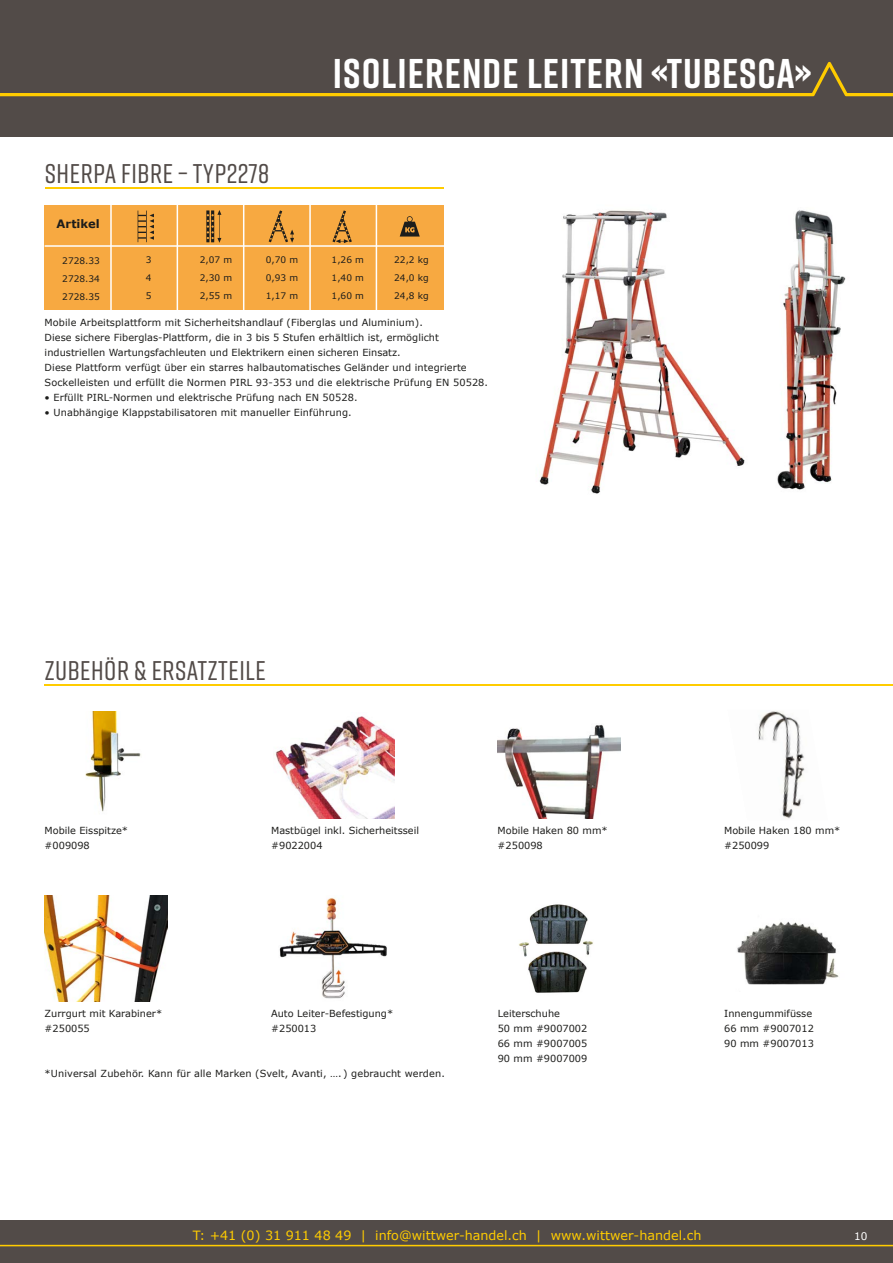
<style>
.page{position:relative;width:893px;height:1263px;background:#fff}
.page>*{position:absolute;margin:0;border:0;box-sizing:border-box;transform-origin:0 0}
.t1{font:700 41.55px "Rift";letter-spacing:.025em;color:#fff}
.t2{font:500 27px "Rift";letter-spacing:.02em;color:#524b48}
.t3{font:12.75px "Verdana";color:#fc0}
.t4{font:700 11.55px "Verdana";color:#1d1d1b}
.t5{font:10.5px "Verdana";color:#fff}
.t6{font:9.75px/15px "Verdana";letter-spacing:.005em;color:#1d1d1b}
.t7{font:9px/18px "Verdana";color:#1d1d1b;text-align:justify}
</style>
<div class="page">
<div style="left:0;top:0;width:893px;height:136px;background:#524b48"></div>
<svg style="left:0;top:62px;width:893px;height:34px"></svg>
<div style="left:0;top:1220px;width:893px;height:43px;background:#524b48"></div>
<svg style="left:0;top:1244px;width:893px;height:2px;background:#b8971d"></svg>
<img style="left:279px;top:898px;width:108px;height:101px">
<img style="left:45px;top:895px;width:122px;height:106px">
<div style="left:45px;top:205px;width:399px;height:105px;background:#f7a941"></div>
<hr style="left:110px;top:203px;width:2px;height:109px;background:#fff">
<hr style="left:177px;top:203px;width:1px;height:109px;background:#fff">
<hr style="left:243px;top:203px;width:1px;height:109px;background:#fff">
<hr style="left:309px;top:203px;width:2px;height:109px;background:#fff">
<hr style="left:376px;top:203px;width:1px;height:109px;background:#fff">
<hr style="left:45px;top:245px;width:469px;height:2px;background:#fff">
<svg style="left:138px;top:211px;width:16px;height:31px"></svg>
<hr style="left:206px;top:210px;width:3px;height:32px;background:#1d1d1b">
<svg style="left:207px;top:210px;width:14px;height:33px"></svg>
<svg style="left:269px;top:210px;width:25px;height:33px"></svg>
<svg style="left:332px;top:210px;width:20px;height:33px"></svg>
<svg style="left:400px;top:216px;width:20px;height:21px"></svg>
<img style="left:539px;top:210px;width:206px;height:284px">
<img style="left:777px;top:210px;width:69px;height:280px">
<hr style="left:45px;top:187px;width:399px;height:1px;background:#fc0">
<hr style="left:45px;top:684px;width:848px;height:2px;background:#fc0">
<img style="left:85px;top:712px;width:56px;height:100px">
<img style="left:275px;top:716px;width:119px;height:102px">
<img style="left:498px;top:724px;width:122px;height:94px">
<img style="left:518px;top:904px;width:75px;height:89px">
<img style="left:758px;top:711px;width:47px;height:108px">
<img style="left:737px;top:921px;width:102px;height:64px">
<h2 class="t2" style="left:45px;top:154px;width:226px">SHERPA FIBRE – TYP2278</h2>
<h1 class="t1" style="left:333px;top:44px;width:480px">ISOLIERENDE LEITERN «TUBESCA»</h1>
<p class="t4" style="left:57px;top:216px;width:45px">Artikel</p>
<p class="t7" style="left:62px;top:252px;width:39px">2728.33<br>2728.34<br>2728.35</p>
<p class="t7" style="left:146px;top:251px;width:7px">3<br>4<br>5</p>
<p class="t7" style="left:200px;top:251px;width:34px">2,07 m 2,30 m 2,55 m</p>
<p class="t7" style="left:266px;top:251px;width:34px">0,70 m 0,93 m 1,17 m</p>
<p class="t7" style="left:332px;top:251px;width:34px">1,26 m 1,40 m 1,60 m</p>
<p class="t7" style="left:394px;top:251px;width:36px">22,2 kg 24,0 kg 24,8 kg</p>
<p class="t6" style="left:45px;top:315px;width:445px">Mobile Arbeitsplattform mit Sicherheitshandlauf (Fiberglas und Aluminium).<br>Diese sichere Fiberglas-Plattform, die in 3 bis 5 Stufen erhältlich ist, ermöglicht industriellen Wartungsfachleuten und Elektrikern einen sicheren Einsatz.<br>Diese Plattform verfügt über ein starres halbautomatisches Geländer und integrierte Sockelleisten und erfüllt die Normen PIRL 93-353 und die elektrische Prüfung EN 50528.</p>
<p class="t6" style="left:45px;top:390px;width:314px">• Erfüllt PIRL-Normen und elektrische Prüfung nach EN 50528.</p>
<p class="t6" style="left:45px;top:405px;width:309px">• Unabhängige Klappstabilisatoren mit manueller Einführung.</p>
<h2 class="t2" style="left:45px;top:652px;width:222px">ZUBEHÖR &amp; ERSATZTEILE</h2>
<p class="t6" style="left:45px;top:823px;width:85px">Mobile Eisspitze* #009098</p>
<p class="t6" style="left:271px;top:823px;width:149px">Mastbügel inkl. Sicherheitsseil #9022004</p>
<p class="t6" style="left:498px;top:823px;width:112px">Mobile Haken 80 mm* #250098</p>
<p class="t6" style="left:45px;top:1006px;width:119px">Zurrgurt mit Karabiner* #250055</p>
<p class="t6" style="left:271px;top:1006px;width:124px">Auto Leiter-Befestigung* #250013</p>
<p class="t6" style="left:45px;top:1066px;width:402px">*Universal Zubehör. Kann für alle Marken (Svelt, Avanti, …. ) gebraucht werden.</p>
<p class="t6" style="left:498px;top:1006px;width:91px">Leiterschuhe<br>50 mm #9007002<br>66 mm #9007005<br>90 mm #9007009</p>
<p class="t6" style="left:724px;top:823px;width:118px">Mobile Haken 180 mm* #250099</p>
<p class="t6" style="left:724px;top:1006px;width:91px">Innengummifüsse<br>66 mm #9007012<br>90 mm #9007013</p>
<h3 class="t3" style="left:193px;top:1227px;width:510px">T: +41 (0) 31 911 48 49 | info@wittwer-handel.ch | www.wittwer-handel.ch</h3>
<p class="t5" style="left:854px;top:1229px;width:15px">10</p>
</div>
